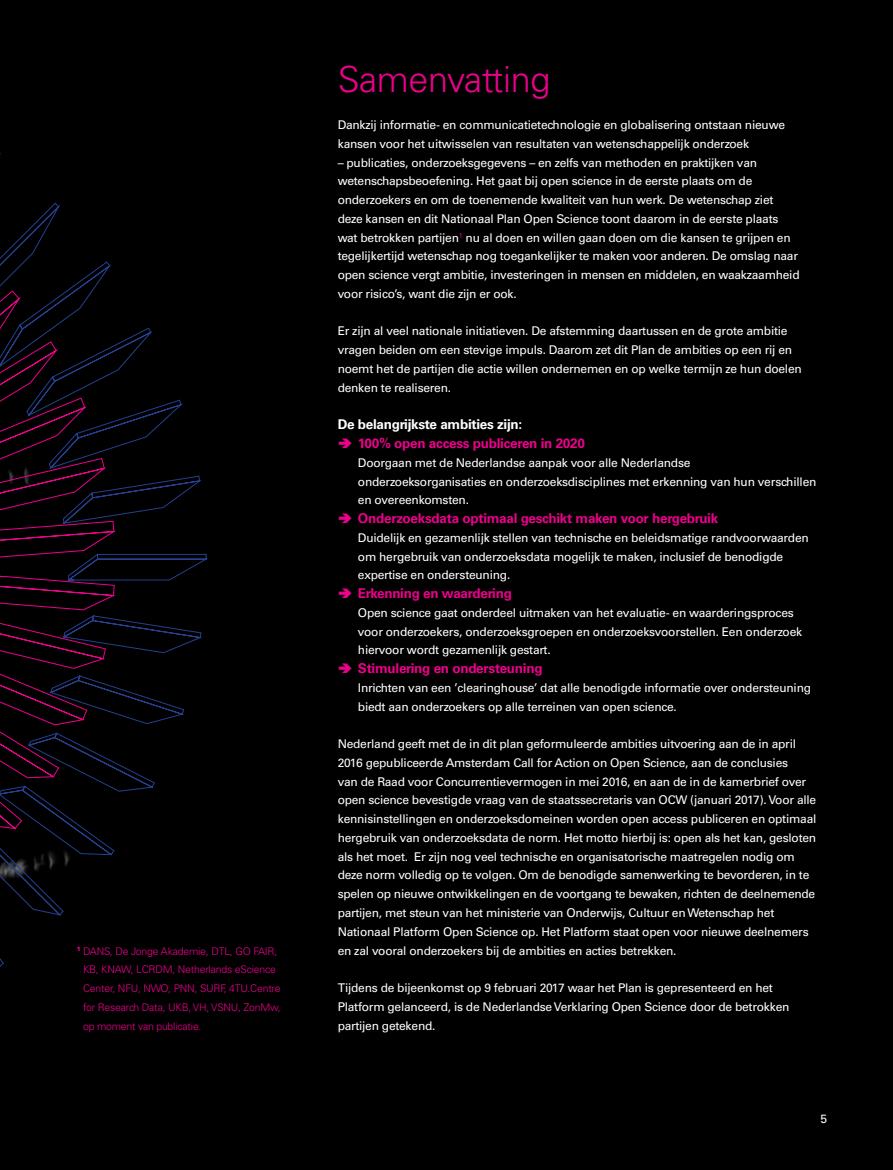
<style>
.page{position:relative;width:893px;height:1170px;background:#fff}
.page>*{position:absolute;margin:0;border:0;box-sizing:border-box;transform-origin:0 0}
.t1{font:300 36px "Univers LT Std";letter-spacing:-.01em;color:#ec008c}
.t2{font:700 13.5px "Univers LT Std";letter-spacing:-.02em;color:#ec008c}
.t3{font:700 13.5px "Univers LT Std";letter-spacing:-.02em;color:#fff}
.t4{font:12px/18.8px "Univers LT Std";letter-spacing:-.02em;color:#fff}
.t5{font:300 10.5px/18.8px "Univers LT Std";letter-spacing:-.02em;color:#ec008c}
</style>
<div class="page">
<div style="left:0;top:0;width:893px;height:1169px;background:#000"></div>
<div style="left:0;top:39px;width:209px;height:1024px;background:#000"></div>
<svg style="left:0;top:79px;width:117px;height:908px;background:#070208"></svg>
<svg style="left:339px;top:438px;width:13px;height:10px"></svg>
<svg style="left:339px;top:513px;width:13px;height:10px"></svg>
<svg style="left:339px;top:588px;width:13px;height:10px"></svg>
<svg style="left:339px;top:663px;width:13px;height:10px"></svg>
<p class="t5" style="left:83px;top:941px;width:199px;text-indent:-7px"><sup>1</sup> DANS, De Jonge Akademie, DTL, GO FAIR, KB, KNAW, LCRDM, Netherlands eScience Center, NFU, NWO, PNN, SURF, 4TU.Centre for Research Data, UKB, VH, VSNU, ZonMw, op moment van publicatie.</p>
<h1 class="t1" style="left:338px;top:57px;width:214px">Samenvatting</h1>
<p class="t4" style="left:338px;top:115px;width:449px">Dankzij informatie- en communicatietechnologie en globalisering ontstaan nieuwe kansen voor het uitwisselen van resultaten van wetenschappelijk onderzoek</p>
<p class="t4" style="left:338px;top:153px;width:464px">– publicaties, onderzoeksgegevens – en zelfs van methoden en praktijken van wetenschapsbeoefening. Het gaat bij open science in de eerste plaats om de onderzoekers en om de toenemende kwaliteit van hun werk. De wetenschap ziet deze kansen en dit Nationaal Plan Open Science toont daarom in de eerste plaats wat betrokken partijen<sup>1</sup> nu al doen en willen gaan doen om die kansen te grijpen en tegelijkertijd wetenschap nog toegankelijker te maken voor anderen. De omslag naar open science vergt ambitie, investeringen in mensen en middelen, en waakzaamheid voor risico’s, want die zijn er ook.</p>
<p class="t4" style="left:338px;top:322px;width:466px">Er zijn al veel nationale initiatieven. De afstemming daartussen en de grote ambitie vragen beiden om een stevige impuls. Daarom zet dit Plan de ambities op een rij en noemt het de partijen die actie willen ondernemen en op welke termijn ze hun doelen denken te realiseren.</p>
<p class="t3" style="left:338px;top:416px;width:186px">De belangrijkste ambities zijn:</p>
<p class="t2" style="left:358px;top:435px;width:228px">100% open access publiceren in 2020</p>
<p class="t4" style="left:358px;top:453px;width:460px">Doorgaan met de Nederlandse aanpak voor alle Nederlandse onderzoeksorganisaties en onderzoeksdisciplines met erkenning van hun verschillen en overeenkomsten.</p>
<p class="t2" style="left:358px;top:510px;width:362px">Onderzoeksdata optimaal geschikt maken voor hergebruik</p>
<p class="t4" style="left:358px;top:528px;width:452px">Duidelijk en gezamenlijk stellen van technische en beleidsmatige randvoorwaarden om hergebruik van onderzoeksdata mogelijk te maken, inclusief de benodigde expertise en ondersteuning.</p>
<p class="t2" style="left:358px;top:585px;width:156px">Erkenning en waardering</p>
<p class="t4" style="left:358px;top:603px;width:446px">Open science gaat onderdeel uitmaken van het evaluatie- en waarderingsproces voor onderzoekers, onderzoeksgroepen en onderzoeksvoorstellen. Een onderzoek hiervoor wordt gezamenlijk gestart.</p>
<p class="t2" style="left:358px;top:660px;width:186px">Stimulering en ondersteuning</p>
<p class="t4" style="left:358px;top:678px;width:455px">Inrichten van een ’clearinghouse’ dat alle benodigde informatie over ondersteuning biedt aan onderzoekers op alle terreinen van open science.</p>
<p class="t4" style="left:338px;top:734px;width:480px">Nederland geeft met de in dit plan geformuleerde ambities uitvoering aan de in april 2016 gepubliceerde Amsterdam Call for Action on Open Science, aan de conclusies<br>van de Raad voor Concurrentievermogen in mei 2016, en aan de in de kamerbrief over open science bevestigde vraag van de staatssecretaris van OCW (januari 2017). Voor alle kennisinstellingen en onderzoeksdomeinen worden open access publiceren en optimaal hergebruik van onderzoeksdata de norm. Het motto hierbij is: open als het kan, gesloten als het moet. Er zijn nog veel technische en organisatorische maatregelen nodig om deze norm volledig op te volgen. Om de benodigde samenwerking te bevorderen, in te spelen op nieuwe ontwikkelingen en de voortgang te bewaken, richten de deelnemende partijen, met steun van het ministerie van Onderwijs, Cultuur en Wetenschap het Nationaal Platform Open Science op. Het Platform staat open voor nieuwe deelnemers en zal vooral onderzoekers bij de ambities en acties betrekken.</p>
<p class="t4" style="left:338px;top:978px;width:453px">Tijdens de bijeenkomst op 9 februari 2017 waar het Plan is gepresenteerd en het<br>Platform gelanceerd, is de Nederlandse Verklaring Open Science door de betrokken partijen getekend.</p>
<p class="t4" style="left:820px;top:1109px;width:8px">5</p>
</div>
